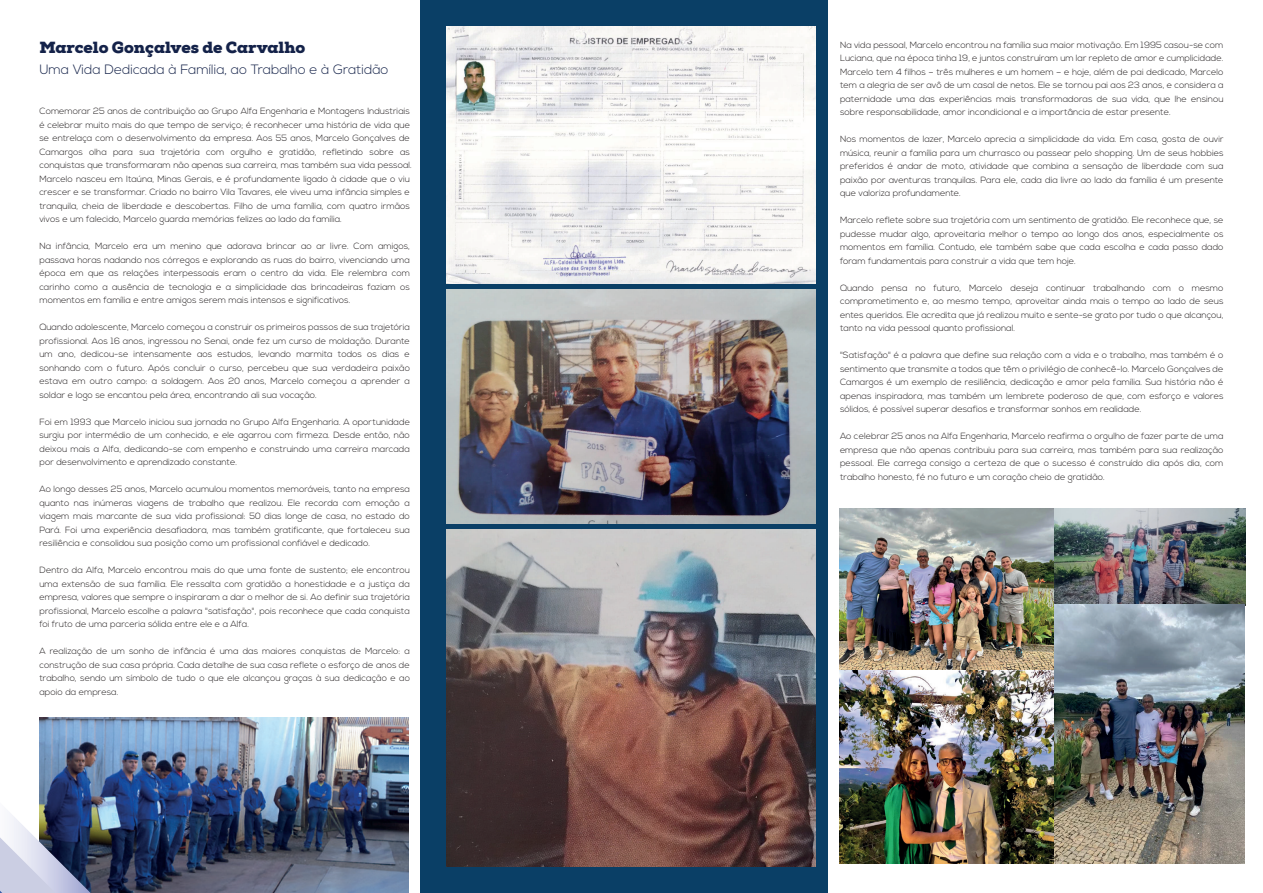
<style>
.page{position:relative;width:1263px;height:893px;background:#fff}
.page>*{position:absolute;margin:0;border:0;box-sizing:border-box;transform-origin:0 0}
.t1{font:900 16.2px "Nexa Slab";color:#142249}
.t2{font:300 13.5px "Nexa";color:#142249}
.t3{font:300 9px/13.5px "Nexa";color:#231f20;text-align:justify}
</style>
<div class="page">
<img style="left:40px;top:718px;width:369px;height:175px">
<div style="left:420px;top:0;width:408px;height:893px;background:#0a3f66"></div>
<svg style="left:0;top:802px;width:91px;height:91px"></svg>
<img style="left:1046px;top:508px;width:199px;height:97px">
<img style="left:1053px;top:605px;width:192px;height:258px">
<img style="left:840px;top:509px;width:213px;height:354px">
<img style="left:447px;top:529px;width:369px;height:338px">
<img style="left:447px;top:289px;width:369px;height:234px">
<img style="left:447px;top:26px;width:369px;height:257px">
<h1 class="t1" style="left:39px;top:37px;width:267px">Marcelo Gonçalves de Carvalho</h1>
<h2 class="t2" style="left:39px;top:62px;width:351px">Uma Vida Dedicada à Família, ao Trabalho e à Gratidão</h2>
<p class="t3" style="left:39px;top:105px;width:374px;text-align:left">Comemorar 25 anos de contribuição ao Grupo Alfa Engenharia e Montagens Industriais é celebrar muito mais do que tempo de serviço; é reconhecer uma história de vida que se entrelaça com o desenvolvimento da empresa. Aos 55 anos, Marcelo Gonçalves de Camargos olha para sua trajetória com orgulho e gratidão, refletindo sobre as conquistas que transformaram não apenas sua carreira, mas também sua vida pessoal.<br>Marcelo nasceu em Itaúna, Minas Gerais, e é profundamente ligado à cidade que o viu crescer e se transformar. Criado no bairro Vila Tavares, ele viveu uma infância simples e tranquila, cheia de liberdade e descobertas. Filho de uma família, com quatro irmãos vivos e um falecido, Marcelo guarda memórias felizes ao lado da família.</p>
<p class="t3" style="left:39px;top:240px;width:372px">Na infância, Marcelo era um menino que adorava brincar ao ar livre. Com amigos, passava horas nadando nos córregos e explorando as ruas do bairro, vivenciando uma época em que as relações interpessoais eram o centro da vida. Ele relembra com carinho como a ausência de tecnologia e a simplicidade das brincadeiras faziam os momentos em família e entre amigos serem mais intensos e significativos.</p>
<p class="t3" style="left:39px;top:321px;width:372px">Quando adolescente, Marcelo começou a construir os primeiros passos de sua trajetória profissional. Aos 16 anos, ingressou no Senai, onde fez um curso de moldação. Durante um ano, dedicou-se intensamente aos estudos, levando marmita todos os dias e sonhando com o futuro. Após concluir o curso, percebeu que sua verdadeira paixão estava em outro campo: a soldagem. Aos 20 anos, Marcelo começou a aprender a soldar e logo se encantou pela área, encontrando ali sua vocação.</p>
<p class="t3" style="left:39px;top:415px;width:372px">Foi em 1993 que Marcelo iniciou sua jornada no Grupo Alfa Engenharia. A oportunidade surgiu por intermédio de um conhecido, e ele agarrou com firmeza. Desde então, não deixou mais a Alfa, dedicando-se com empenho e construindo uma carreira marcada por desenvolvimento e aprendizado constante.</p>
<p class="t3" style="left:39px;top:483px;width:372px">Ao longo desses 25 anos, Marcelo acumulou momentos memoráveis, tanto na empresa quanto nas inúmeras viagens de trabalho que realizou. Ele recorda com emoção a viagem mais marcante de sua vida profissional: 50 dias longe de casa, no estado do Pará. Foi uma experiência desafiadora, mas também gratificante, que fortaleceu sua resiliência e consolidou sua posição como um profissional confiável e dedicado.</p>
<p class="t3" style="left:39px;top:564px;width:372px">Dentro da Alfa, Marcelo encontrou mais do que uma fonte de sustento; ele encontrou uma extensão de sua família. Ele ressalta com gratidão a honestidade e a justiça da empresa, valores que sempre o inspiraram a dar o melhor de si. Ao definir sua trajetória profissional, Marcelo escolhe a palavra "satisfação", pois reconhece que cada conquista foi fruto de uma parceria sólida entre ele e a Alfa.</p>
<p class="t3" style="left:39px;top:645px;width:372px">A realização de um sonho de infância é uma das maiores conquistas de Marcelo: a construção de sua casa própria. Cada detalhe de sua casa reflete o esforço de anos de trabalho, sendo um símbolo de tudo o que ele alcançou graças à sua dedicação e ao apoio da empresa.</p>
<p class="t3" style="left:840px;top:38px;width:385px">Na vida pessoal, Marcelo encontrou na família sua maior motivação. Em 1995 casou-se com Luciana, que na época tinha 19, e juntos construíram um lar repleto de amor e cumplicidade.<br>Marcelo tem 4 filhos – três mulheres e um homem – e hoje, além de pai dedicado, Marcelo tem a alegria de ser avô de um casal de netos. Ele se tornou pai aos 23 anos, e considera a paternidade uma das experiências mais transformadoras de sua vida, que lhe ensinou sobre responsabilidade, amor incondicional e a importância de estar presente.</p>
<p class="t3" style="left:840px;top:133px;width:385px">Nos momentos de lazer, Marcelo aprecia a simplicidade da vida. Em casa, gosta de ouvir música, reunir a família para um churrasco ou passear pelo shopping. Um de seus hobbies preferidos é andar de moto, atividade que combina a sensação de liberdade com sua paixão por aventuras tranquilas. Para ele, cada dia livre ao lado da família é um presente que valoriza profundamente.</p>
<p class="t3" style="left:840px;top:214px;width:385px">Marcelo reflete sobre sua trajetória com um sentimento de gratidão. Ele reconhece que, se pudesse mudar algo, aproveitaria melhor o tempo ao longo dos anos, especialmente os momentos em família. Contudo, ele também sabe que cada escolha e cada passo dado foram fundamentais para construir a vida que tem hoje.</p>
<p class="t3" style="left:840px;top:281px;width:385px">Quando pensa no futuro, Marcelo deseja continuar trabalhando com o mesmo comprometimento e, ao mesmo tempo, aproveitar ainda mais o tempo ao lado de seus entes queridos. Ele acredita que já realizou muito e sente-se grato por tudo o que alcançou, tanto na vida pessoal quanto profissional.</p>
<p class="t3" style="left:840px;top:349px;width:385px">"Satisfação" é a palavra que define sua relação com a vida e o trabalho, mas também é o sentimento que transmite a todos que têm o privilégio de conhecê-lo. Marcelo Gonçalves de Camargos é um exemplo de resiliência, dedicação e amor pela família. Sua história não é apenas inspiradora, mas também um lembrete poderoso de que, com esforço e valores sólidos, é possível superar desafios e transformar sonhos em realidade.</p>
<p class="t3" style="left:840px;top:430px;width:385px">Ao celebrar 25 anos na Alfa Engenharia, Marcelo reafirma o orgulho de fazer parte de uma empresa que não apenas contribuiu para sua carreira, mas também para sua realização pessoal. Ele carrega consigo a certeza de que o sucesso é construído dia após dia, com trabalho honesto, fé no futuro e um coração cheio de gratidão.</p>
</div>
